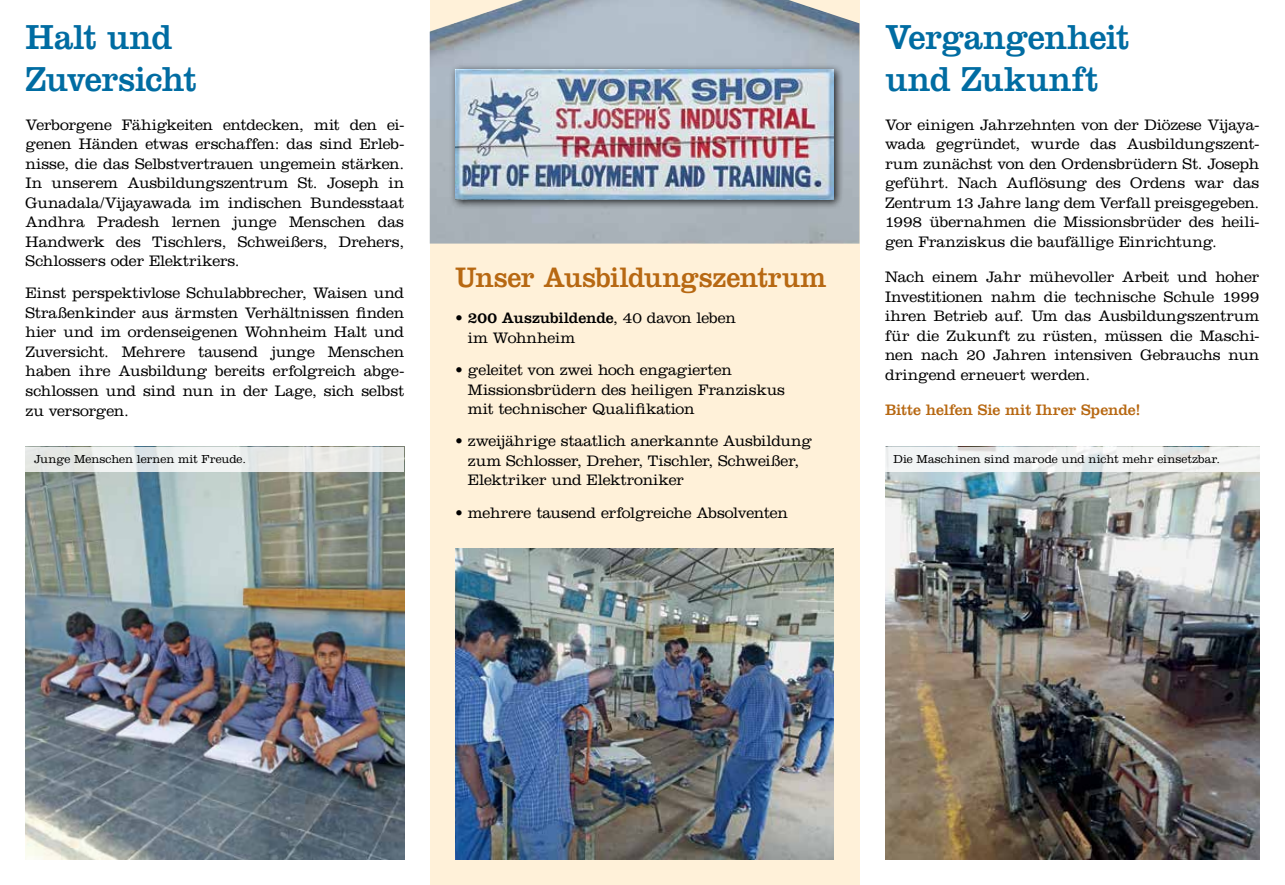
<style>
.page{position:relative;width:1285px;height:885px;background:#fff}
.page>*{position:absolute;margin:0;border:0;box-sizing:border-box;transform-origin:0 0}
.t1{font:36px/42px "Clarendon LT Std";letter-spacing:-.02em;color:#006ca2;scale:.95 1}
.t2{font:29.25px "Clarendon LT Std";letter-spacing:-.01em;color:#b76812;scale:.95 1}
.t3{font:300 15.75px/19.5px "Clarendon LT Std";letter-spacing:-.01em;color:#000;text-align:justify}
.t4{font:15.75px "Clarendon LT Std";letter-spacing:-.01em;color:#b76812}
.t5{font:300 12px "Clarendon LT Std";letter-spacing:-.005em;color:#000}
.s1{font-weight:400}
</style>
<div class="page">
<div style="left:429px;top:0;width:430px;height:884px;background:#fff1d9"></div>
<img style="left:26px;top:471px;width:378px;height:388px">
<svg style="left:26px;top:446px;width:378px;height:25px;fill:#e8eae8"></svg>
<img style="left:885px;top:471px;width:374px;height:388px">
<svg style="left:885px;top:446px;width:374px;height:25px;fill:#f2f4f5"></svg>
<img style="left:429px;top:0;width:430px;height:243px">
<div style="left:449px;top:63px;width:395px;height:147px;background:#000;opacity:.8"></div>
<img style="left:455px;top:69px;width:378px;height:131px">
<img style="left:455px;top:549px;width:378px;height:310px">
<h1 class="t1" style="left:26px;top:16px;width:181px">Halt und<br>Zuversicht</h1>
<h1 class="t1" style="left:884px;top:16px;width:258px">Vergangenheit und Zukunft</h1>
<p class="t3" style="left:26px;top:115px;width:380px">Verborgene Fähigkeiten entdecken, mit den ei&shy;genen Händen etwas erschaffen: das sind Erleb&shy;nisse, die das Selbstvertrauen ungemein stärken.<br>In unserem Ausbildungszentrum St. Joseph in Gunadala/Vijayawada im indischen Bundesstaat Andhra Pradesh lernen junge Menschen das Handwerk des Tischlers, Schweißers, Drehers, Schlossers oder Elektrikers.</p>
<p class="t3" style="left:26px;top:283px;width:380px">Einst perspektivlose Schulabbrecher, Waisen und Straßenkinder aus ärmsten Verhältnissen finden hier und im ordenseigenen Wohnheim Halt und Zuversicht. Mehrere tausend junge Menschen haben ihre Ausbildung bereits erfolgreich abge&shy;schlossen und sind nun in der Lage, sich selbst zu versorgen.</p>
<p class="t3" style="left:884px;top:115px;width:376px">Vor einigen Jahrzehnten von der Diözese Vijaya&shy;wada gegründet, wurde das Ausbildungszent&shy;rum zunächst von den Ordensbrüdern St. Joseph geführt. Nach Auflösung des Ordens war das Zentrum 13 Jahre lang dem Verfall preisgegeben.<br>1998 übernahmen die Missionsbrüder des heili&shy;gen Franziskus die baufällige Einrichtung.</p>
<p class="t3" style="left:884px;top:267px;width:376px">Nach einem Jahr mühevoller Arbeit und hoher Investitionen nahm die technische Schule 1999 ihren Betrieb auf. Um das Ausbildungszentrum für die Zukunft zu rüsten, müssen die Maschi&shy;nen nach 20 Jahren intensiven Gebrauchs nun dringend erneuert werden.</p>
<p class="t4" style="left:884px;top:401px;width:257px">Bitte helfen Sie mit Ihrer Spende!</p>
<h2 class="t2" style="left:455px;top:260px;width:392px">Unser Ausbildungszentrum</h2>
<p class="t3" style="left:468px;top:308px;width:269px;text-indent:-13px">• <span class="s1">200 Auszubildende</span>, 40 davon leben im Wohnheim</p>
<p class="t3" style="left:468px;top:360px;width:318px;text-align:left;text-indent:-13px">• geleitet von zwei hoch engagierten<br>Missionsbrüdern des heiligen Franziskus mit technischer Qualifikation</p>
<p class="t3" style="left:468px;top:431px;width:345px;text-align:left;text-indent:-13px">• zweijährige staatlich anerkannte Ausbildung zum Schlosser, Dreher, Tischler, Schweißer,<br>Elektriker und Elektroniker</p>
<p class="t3" style="left:455px;top:502px;width:334px">• mehrere tausend erfolgreiche Absolventen</p>
<p class="t5" style="left:34px;top:452px;width:213px">Junge Menschen lernen mit Freude.</p>
<p class="t5" style="left:893px;top:452px;width:328px">Die Maschinen sind marode und nicht mehr einsetzbar.</p>
</div>
